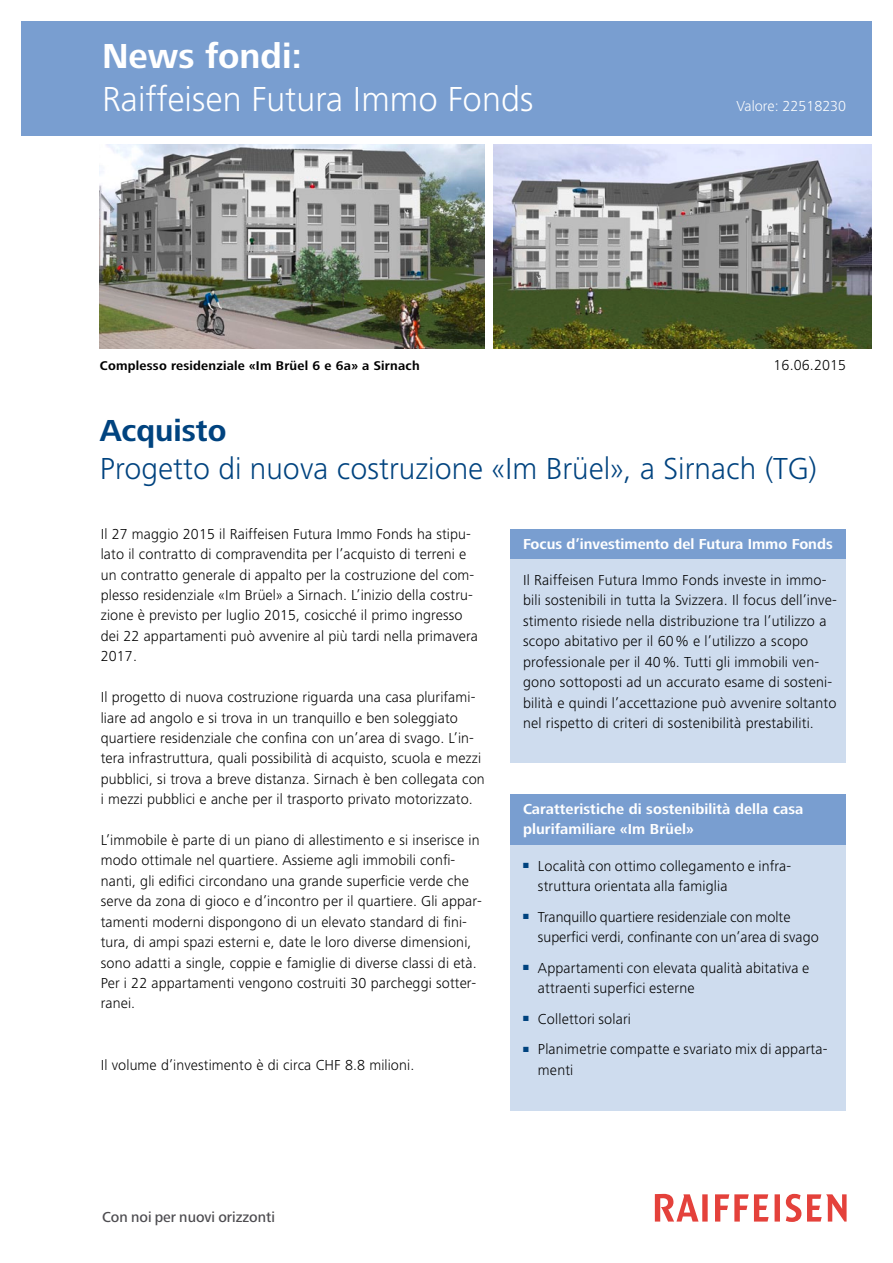
<style>
.page{position:relative;width:893px;height:1263px;background:#fff}
.page>*{position:absolute;margin:0;border:0;box-sizing:border-box;transform-origin:0 0}
.t1{font:300 36px "Frutiger Next LT";color:#fff}
.t2{font:700 36px "Frutiger Next LT";color:#fff}
.t3{font:300 31.5px "Frutiger Next LT";color:#00437f}
.t4{font:700 31.5px "Frutiger Next LT";color:#00437f}
.t5{font:300 15px/20.4px "Frutiger Next LT";letter-spacing:.01em;color:#000}
.t6{font:700 15px/20.4px "Frutiger Next LT";letter-spacing:.005em;color:#fff}
.t7{font:500 15px "Frutiger Next LT";color:#4e4d51}
.t8{font:300 15px "Frutiger Next LT";color:#fff}
.t9{font:700 13.2px "Frutiger Next LT";letter-spacing:.02em;color:#000}
</style>
<div class="page">
<svg style="left:655px;top:1194px;width:192px;height:28px"></svg>
<div style="left:21px;top:21px;width:851px;height:114px;background:#799ed0"></div>
<img style="left:99px;top:145px;width:386px;height:204px">
<img style="left:494px;top:145px;width:378px;height:204px">
<div style="left:510px;top:529px;width:336px;height:30px;background:#799ed0"></div>
<div style="left:510px;top:559px;width:336px;height:204px;background:#cedcee"></div>
<div style="left:510px;top:794px;width:336px;height:51px;background:#799ed0"></div>
<div style="left:510px;top:845px;width:336px;height:265px;background:#cedcee"></div>
<h1 class="t2" style="left:102px;top:36px;width:202px">News fondi:</h1>
<h1 class="t1" style="left:102px;top:79px;width:433px">Raiffeisen Futura Immo Fonds</h1>
<p class="t8" style="left:736px;top:98px;width:111px">Valore: 22518230</p>
<p class="t9" style="left:100px;top:358px;width:321px">Complesso residenziale «Im Brüel 6 e 6a» a Sirnach</p>
<p class="t5" style="left:774px;top:355px;width:74px">16.06.2015</p>
<h2 class="t4" style="left:100px;top:413px;width:128px">Acquisto</h2>
<h2 class="t3" style="left:100px;top:451px;width:719px">Progetto di nuova costruzione «Im Brüel», a Sirnach (TG)</h2>
<p class="t5" style="left:101px;top:524px;width:379px">Il 27 maggio 2015 il Raiffeisen Futura Immo Fonds ha stipu&shy;lato il contratto di compravendita per l’acquisto di terreni e un contratto generale di appalto per la costruzione del com&shy;plesso residenziale «Im Brüel» a Sirnach. L’inizio della costru&shy;zione è previsto per luglio 2015, cosicché il primo ingresso dei 22 appartamenti può avvenire al più tardi nella primavera 2017.</p>
<p class="t5" style="left:101px;top:687px;width:385px">Il progetto di nuova costruzione riguarda una casa plurifami&shy;liare ad angolo e si trova in un tranquillo e ben soleggiato quartiere residenziale che confina con un’area di svago. L’in&shy;tera infrastruttura, quali possibilità di acquisto, scuola e mezzi pubblici, si trova a breve distanza. Sirnach è ben collegata con i mezzi pubblici e anche per il trasporto privato motorizzato.</p>
<p class="t5" style="left:101px;top:830px;width:383px">L’immobile è parte di un piano di allestimento e si inserisce in modo ottimale nel quartiere. Assieme agli immobili confi&shy;nanti, gli edifici circondano una grande superficie verde che serve da zona di gioco e d’incontro per il quartiere. Gli appar&shy;tamenti moderni dispongono di un elevato standard di fini&shy;tura, di ampi spazi esterni e, date le loro diverse dimensioni, sono adatti a single, coppie e famiglie di diverse classi di età.<br>Per i 22 appartamenti vengono costruiti 30 parcheggi sotter&shy;ranei.</p>
<p class="t5" style="left:101px;top:1054px;width:315px">Il volume d’investimento è di circa CHF 8.8 milioni.</p>
<p class="t6" style="left:523px;top:534px;width:311px">Focus d’investimento del Futura Immo Fonds</p>
<p class="t5" style="left:523px;top:570px;width:315px">Il Raiffeisen Futura Immo Fonds investe in immo&shy;bili sostenibili in tutta la Svizzera. Il focus dell’inve&shy;stimento risiede nella distribuzione tra l’utilizzo a scopo abitativo per il 60 % e l’utilizzo a scopo professionale per il 40 %. Tutti gli immobili ven&shy;gono sottoposti ad un accurato esame di sosteni&shy;bilità e quindi l’accettazione può avvenire soltanto nel rispetto di criteri di sostenibilità prestabiliti.</p>
<p class="t6" style="left:523px;top:799px;width:282px">Caratteristiche di sostenibilità della casa plurifamiliare «Im Brüel»</p>
<p class="t5" style="left:538px;top:855px;width:255px;text-indent:-15px"><sup>■</sup> Località con ottimo collegamento e infra&shy;struttura orientata alla famiglia</p>
<p class="t5" style="left:538px;top:907px;width:282px;text-indent:-15px"><sup>■</sup> Tranquillo quartiere residenziale con molte superfici verdi, confinante con un’area di svago</p>
<p class="t5" style="left:538px;top:958px;width:273px;text-indent:-15px"><sup>■</sup> Appartamenti con elevata qualità abitativa e attraenti superfici esterne</p>
<p class="t5" style="left:523px;top:1009px;width:110px"><sup>■</sup> Collettori solari</p>
<p class="t5" style="left:538px;top:1039px;width:291px;text-indent:-15px"><sup>■</sup> Planimetrie compatte e svariato mix di apparta&shy;menti</p>
<p class="t7" style="left:102px;top:1209px;width:174px">Con noi per nuovi orizzonti</p>
</div>
